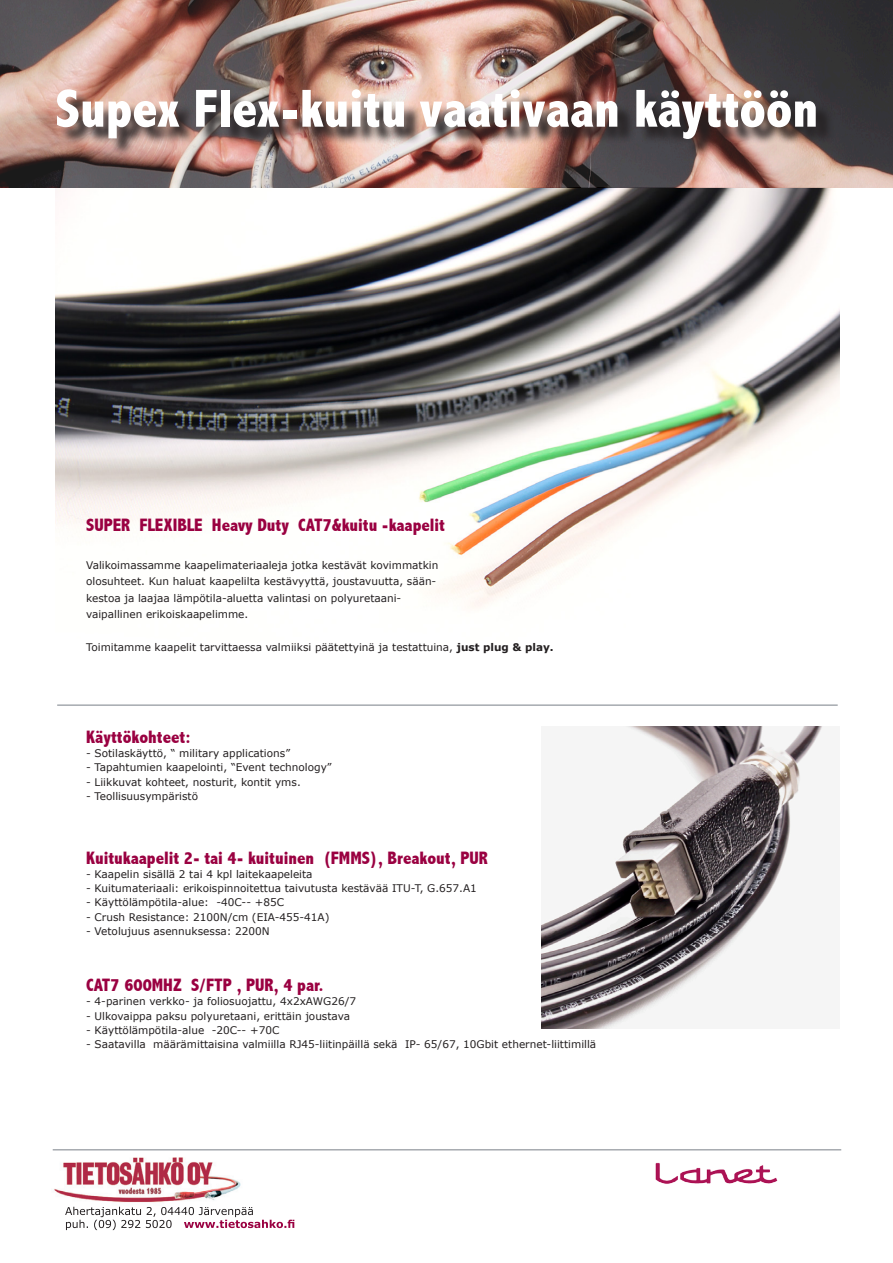
<style>
.page{position:relative;width:893px;height:1263px;background:#fff}
.page>*{position:absolute;margin:0;border:0;box-sizing:border-box;transform-origin:0 0}
.t1{font:800 condensed 54px "Abadi";color:#fff}
.t2{font:800 condensed 18px "Abadi";color:#9a0141}
.t3{font:10.5px/16.5px "Verdana";color:#231f20}
.s1{font-weight:700}
</style>
<div class="page">
<img style="left:55px;top:187px;width:784px;height:422px">
<img style="left:0;top:0;width:893px;height:187px">
<img style="left:655px;top:1162px;width:123px;height:22px">
<img style="left:54px;top:1157px;width:187px;height:45px">
<svg style="left:65px;top:1207px;width:229px;height:23px"></svg>
<div style="left:59px;top:92px;width:775px;height:65px;background:#231f20;opacity:.95"></div>
<hr style="left:53px;top:1149px;width:788px;height:1px;background:#a6aaaf">
<hr style="left:57px;top:704px;width:781px;height:2px;background:#a6aaaf">
<img style="left:541px;top:726px;width:283px;height:302px">
<p class="t1" style="left:55px;top:77px;width:764px">Supex Flex-kuitu vaativaan käyttöön</p>
<p class="t2" style="left:86px;top:515px;width:360px">SUPER FLEXIBLE Heavy Duty CAT7&amp;kuitu -kaapelit</p>
<p class="t3" style="left:86px;top:556px;width:354px">Valikoimassamme kaapelimateriaaleja jotka kestävät kovimmatkin olosuhteet. Kun haluat kaapelilta kestävyyttä, joustavuutta, sään-</p>
<p class="t3" style="left:86px;top:589px;width:317px">kestoa ja laajaa lämpötila-aluetta valintasi on polyuretaani-</p>
<p class="t3" style="left:86px;top:606px;width:164px">vaipallinen erikoiskaapelimme.</p>
<p class="t3" style="left:86px;top:639px;width:469px">Toimitamme kaapelit tarvittaessa valmiiksi päätettyinä ja testattuina, <span class="s1">just plug &amp; play.</span></p>
<p class="t2" style="left:86px;top:726px;width:106px">Käyttökohteet:</p>
<p class="t3" style="left:86px;top:745px;width:206px">- Sotilaskäyttö, “ military applications”</p>
<p class="t3" style="left:86px;top:759px;width:247px">- Tapahtumien kaapelointi, “Event technology”</p>
<p class="t3" style="left:86px;top:773px;width:216px">- Liikkuvat kohteet, nosturit, kontit yms.</p>
<p class="t3" style="left:86px;top:787px;width:113px">- Teollisuusympäristö</p>
<p class="t2" style="left:86px;top:847px;width:403px">Kuitukaapelit 2- tai 4- kuituinen (FMMS), Breakout, PUR</p>
<p class="t3" style="left:86px;top:865px;width:228px">- Kaapelin sisällä 2 tai 4 kpl laitekaapeleita</p>
<p class="t3" style="left:86px;top:880px;width:392px">- Kuitumateriaali: erikoispinnoitettua taivutusta kestävää ITU-T, G.657.A1</p>
<p class="t3" style="left:86px;top:894px;width:200px">- Käyttölämpötila-alue: -40C-- +85C</p>
<p class="t3" style="left:86px;top:908px;width:245px">- Crush Resistance: 2100N/cm (EIA-455-41A)</p>
<p class="t3" style="left:86px;top:922px;width:185px">- Vetolujuus asennuksessa: 2200N</p>
<p class="t2" style="left:86px;top:975px;width:239px">CAT7 600MHZ S/FTP , PUR, 4 par.</p>
<p class="t3" style="left:86px;top:993px;width:272px">- 4-parinen verkko- ja foliosuojattu, 4x2xAWG26/7</p>
<p class="t3" style="left:86px;top:1007px;width:265px">- Ulkovaippa paksu polyuretaani, erittäin joustava</p>
<p class="t3" style="left:86px;top:1021px;width:195px">- Käyttölämpötila-alue -20C-- +70C</p>
<p class="t3" style="left:86px;top:1036px;width:512px">- Saatavilla määrämittaisina valmiilla RJ45-liitinpäillä sekä IP- 65/67, 10Gbit ethernet-liittimillä</p>
</div>
